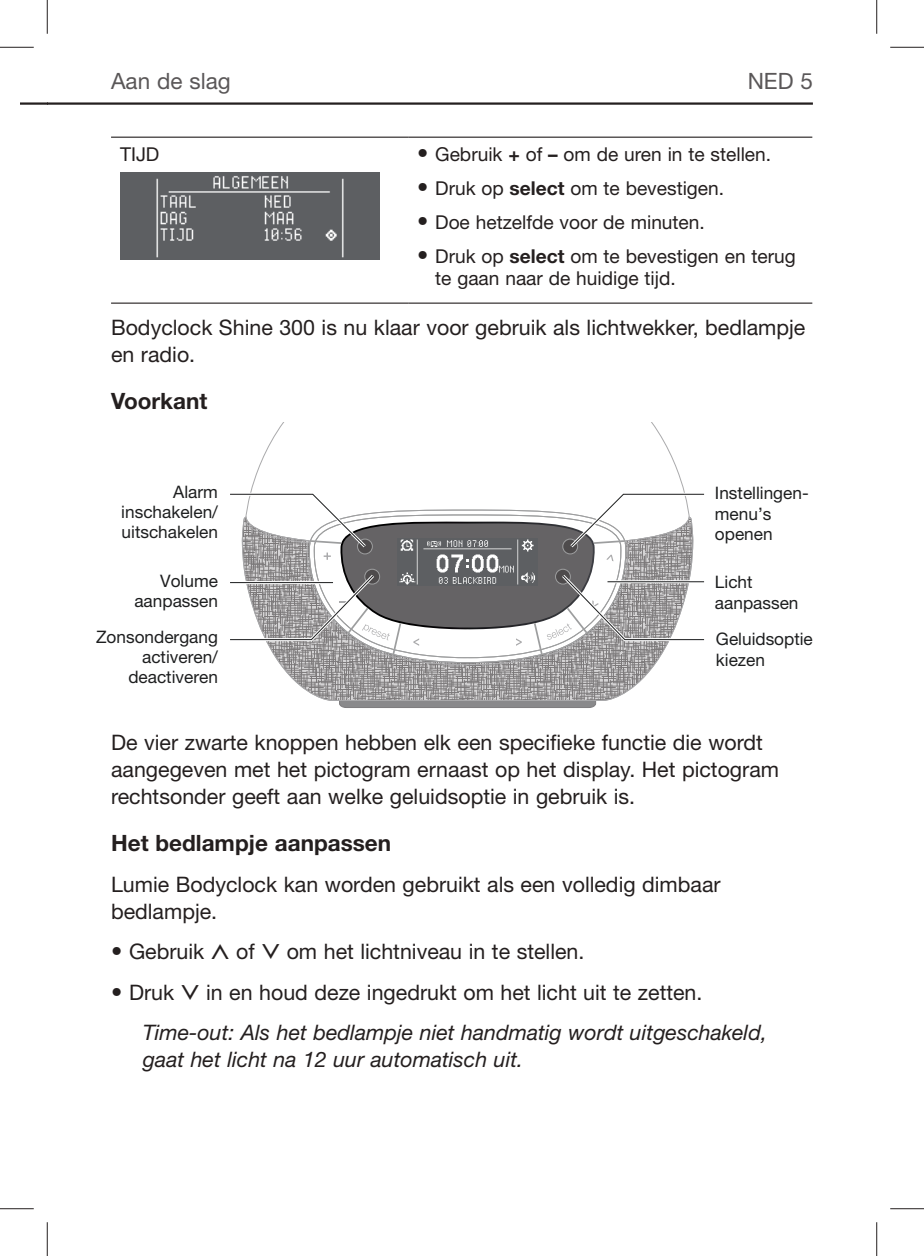
<style>
.page{position:relative;width:924px;height:1256px;background:#fff}
.page>*{position:absolute;margin:0;border:0;box-sizing:border-box;transform-origin:0 0}
.t1{font:700 22.5px "Helvetica Neue";color:#241f1f}
.t2{font:22.5px "Helvetica Neue";color:#5a5758}
.t3{font:22.5px/33.8px "Helvetica Neue";color:#241f1f;text-align:justify}
.t4{font:21.38px/27px "Helvetica Neue";color:#241f1f}
.t5{font:italic 21.38px/40.5px "Helvetica Neue";color:#241f1f}
.t6{font:19.12px/33.8px "Helvetica Neue";color:#241f1f}
.t7{font:17.32px/20.2px "Helvetica Neue";color:#1d1e1f}
.s1{font-weight:700}
.s2{font-size:22.5px}
.s3{font-family:"Hifi Controls"}
.s4{font-style:normal;font-size:22.5px}
.s5{font-style:normal}
.s6{font-family:"Hifi Controls";font-style:normal}
</style>
<div class="page">
<hr style="left:20px;top:102px;width:27px;height:3px;background:#241f1f">
<hr style="left:47px;top:102px;width:766px;height:3px;background:#241f1f">
<hr style="left:111px;top:137px;width:297px;height:1px;background:#241f1f">
<hr style="left:408px;top:137px;width:404px;height:1px;background:#241f1f">
<hr style="left:111px;top:302px;width:297px;height:2px;background:#241f1f">
<hr style="left:408px;top:302px;width:404px;height:2px;background:#241f1f">
<img style="left:120px;top:172px;width:259px;height:87px">
<svg style="left:339px;top:701px;width:257px;height:7px;background:#88888a"></svg>
<svg style="left:250px;top:422px;width:435px;height:69px"></svg>
<svg style="left:280px;top:665px;width:375px;height:36px;background:#a9a8a8"></svg>
<svg style="left:275px;top:658px;width:385px;height:7px"></svg>
<svg style="left:308px;top:658px;width:318px;height:5px;background:#adacad"></svg>
<svg style="left:230px;top:491px;width:475px;height:167px"></svg>
<hr style="left:0;top:47px;width:34px;height:1px;background:#241f1f">
<hr style="left:890px;top:47px;width:34px;height:1px;background:#241f1f">
<hr style="left:0;top:1208px;width:34px;height:1px;background:#241f1f">
<hr style="left:890px;top:1208px;width:34px;height:1px;background:#241f1f">
<hr style="left:47px;top:0;width:1px;height:34px;background:#241f1f">
<hr style="left:47px;top:1222px;width:1px;height:33px;background:#241f1f">
<hr style="left:876px;top:0;width:1px;height:34px;background:#241f1f">
<hr style="left:876px;top:1222px;width:1px;height:33px;background:#241f1f">
<p class="t2" style="left:111px;top:68px;width:121px">Aan de slag</p>
<p class="t2" style="left:747px;top:68px;width:47px">NED</p>
<p class="t6" style="left:120px;top:137px;width:41px">TIJD</p>
<p class="t6" style="left:435px;top:137px;width:362px">Gebruik <span class="s1">+</span> of <span class="s1">–</span> om de uren in te stellen.<br>Druk op <span class="s1">select</span> om te bevestigen.<br>Doe hetzelfde voor de minuten.<br>Druk op <span class="s1">select</span> om te bevestigen en terug</p>
<p class="t6" style="left:435px;top:261px;width:242px">te gaan naar de huidige tijd.</p>
<p class="t3" style="left:417px;top:136px;width:13px">• • • •</p>
<p class="t4" style="left:111px;top:314px;width:696px">Bodyclock Shine 300 is nu klaar voor gebruik als lichtwekker, bedlampje en radio.</p>
<p class="t1" style="left:111px;top:387px;width:98px">Voorkant</p>
<p class="t7" style="left:121px;top:481px;width:98px;text-align:justify;text-indent:52px">Alarm inschakelen/ uitschakelen</p>
<p class="t7" style="left:134px;top:570px;width:85px;text-align:right">Volume aanpassen</p>
<p class="t7" style="left:96px;top:626px;width:123px;text-align:right">Zonsondergang activeren/ deactiveren</p>
<p class="t7" style="left:715px;top:482px;width:95px">Instellingen&shy;menu’s openen</p>
<p class="t7" style="left:715px;top:571px;width:85px">Licht aanpassen</p>
<p class="t7" style="left:716px;top:629px;width:98px">Geluidsoptie kiezen</p>
<p class="t4" style="left:111px;top:728px;width:669px">De vier zwarte knoppen hebben elk een specifieke functie die wordt aangegeven met het pictogram ernaast op het display. Het pictogram rechtsonder geeft aan welke geluidsoptie in gebruik is.</p>
<p class="t1" style="left:111px;top:829px;width:281px">Het bedlampje aanpassen</p>
<p class="t4" style="left:111px;top:870px;width:611px">Lumie Bodyclock kan worden gebruikt als een volledig dimbaar bedlampje.</p>
<p class="t4" style="left:111px;top:937px;width:475px"><span class="s2">•</span> Gebruik <span class="s3">A</span> of <span class="s3">V</span> om het lichtniveau in te stellen.</p>
<p class="t5" style="left:143px;top:971px;width:625px;text-indent:-32px"><span class="s4">•</span> <span class="s5">Druk</span> <span class="s6">V</span> <span class="s5">in en houd deze ingedrukt om het licht uit te zetten.<br></span>Time-out: Als het bedlampje niet handmatig wordt uitgeschakeld,</p>
<p class="t5" style="left:143px;top:1038px;width:382px">gaat het licht na 12 uur automatisch uit.</p>
</div>
